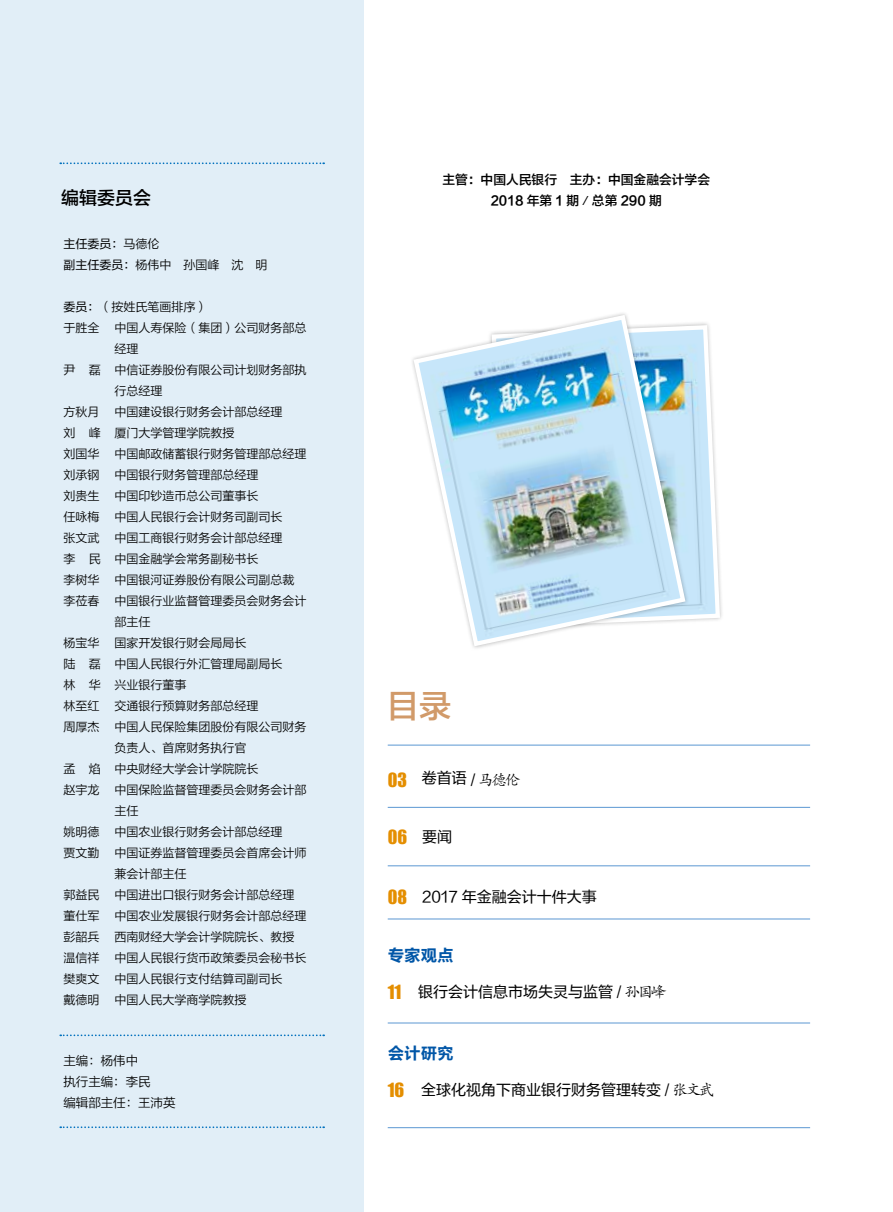
<style>
.page{position:relative;width:893px;height:1212px;background:#fff}
.page>*{position:absolute;margin:0;border:0;box-sizing:border-box;transform-origin:0 0}
.t1{font:32.1px "FZLTZHK GBK1 0";color:#d19a69}
.t2{font:18px "FZLTZHK GBK1 0";color:#000}
.t3{font:16.5px "FZLTCHJW GB1 0";color:#0056a7}
.t4{font:15px "FZLTHJW GB1 0";color:#000}
.t5{font:12.75px/21px "FZLTZHK GBK1 0";color:#000;text-align:center}
.t6{font:12.45px/21px "FZLTXHK";color:#000}
.t7{font:12px/21px "FZLTXHK";color:#000}
.t8{font:12px "FZLTHJW GB1 0";color:#000}
.s1{font-family:"FZLTXHK"}
.s2{font-family:"FZLTHJW GB1 0"}
.s3{font-family:"Impact";font-size:18px;color:#e48e00}
.s4{font-family:"FZKTK GBK1 0"}
</style>
<div class="page">
<div style="left:0;top:0;width:364px;height:1212px;background:#e1eef7"></div>
<svg style="left:60px;top:1126px;width:264px;height:2px"></svg>
<svg style="left:60px;top:1034px;width:264px;height:2px"></svg>
<svg style="left:60px;top:162px;width:264px;height:2px"></svg>
<svg style="left:690px;top:323px;width:32px;height:298px"></svg>
<div style="left:409px;top:311px;width:281px;height:339px;background:#000;opacity:.27"></div>
<img style="left:411px;top:312px;width:277px;height:337px">
<hr style="left:388px;top:745px;width:422px;height:1px;background:#5b97d2">
<hr style="left:388px;top:807px;width:422px;height:1px;background:#5b97d2">
<hr style="left:388px;top:1127px;width:422px;height:1px;background:#5b97d2">
<hr style="left:388px;top:865px;width:422px;height:1px;background:#5b97d2">
<hr style="left:388px;top:918px;width:422px;height:1px;background:#5b97d2">
<hr style="left:388px;top:1022px;width:422px;height:1px;background:#5b97d2">
<h2 class="t2" style="left:61px;top:187px;width:92px">编辑委员会</h2>
<p class="t8" style="left:63px;top:237px;width:97px">主任委员：<span class="s1">马德伦</span></p>
<p class="t7" style="left:63px;top:254px;width:205px"><span class="s2">副主任委员：</span>杨伟中　孙国峰　沈　明</p>
<p class="t7" style="left:63px;top:296px;width:145px"><span class="s2">委员：</span>（按姓氏笔画排序）于胜全</p>
<p class="t7" style="left:114px;top:317px;width:193px">中国人寿保险（集团）公司财务部总</p>
<p class="t7" style="left:114px;top:338px;width:25px">经理</p>
<p class="t7" style="left:63px;top:359px;width:244px">尹 磊 中信证券股份有限公司计划财务部执</p>
<p class="t7" style="left:114px;top:380px;width:49px">行总经理</p>
<p class="t7" style="left:63px;top:401px;width:37px">方秋月</p>
<p class="t7" style="left:63px;top:401px;width:220px;text-indent:51px">中国建设银行财务会计部总经理刘 峰 厦门大学管理学院教授<br>刘国华</p>
<p class="t7" style="left:114px;top:443px;width:193px">中国邮政储蓄银行财务管理部总经理</p>
<p class="t7" style="left:63px;top:464px;width:37px">刘承钢</p>
<p class="t7" style="left:114px;top:464px;width:145px">中国银行财务管理部总经理</p>
<p class="t7" style="left:63px;top:485px;width:37px">刘贵生</p>
<p class="t7" style="left:114px;top:485px;width:145px">中国印钞造币总公司董事长</p>
<p class="t7" style="left:63px;top:506px;width:37px">任咏梅</p>
<p class="t7" style="left:114px;top:506px;width:169px">中国人民银行会计财务司副司长</p>
<p class="t7" style="left:63px;top:527px;width:37px">张文武</p>
<p class="t7" style="left:63px;top:527px;width:220px;text-indent:51px">中国工商银行财务会计部总经理李 民 中国金融学会常务副秘书长<br>李树华</p>
<p class="t7" style="left:114px;top:569px;width:181px">中国银河证券股份有限公司副总裁</p>
<p class="t7" style="left:63px;top:590px;width:37px">李莅春</p>
<p class="t7" style="left:114px;top:590px;width:193px">中国银行业监督管理委员会财务会计部主任</p>
<p class="t7" style="left:63px;top:632px;width:37px">杨宝华</p>
<p class="t7" style="left:63px;top:632px;width:220px;text-indent:51px">国家开发银行财会局局长<br>陆 磊 中国人民银行外汇管理局副局长林 华 兴业银行董事<br>林至红</p>
<p class="t7" style="left:114px;top:695px;width:145px">交通银行预算财务部总经理</p>
<p class="t7" style="left:63px;top:716px;width:37px">周厚杰</p>
<p class="t7" style="left:114px;top:716px;width:193px">中国人民保险集团股份有限公司财务</p>
<p class="t7" style="left:114px;top:737px;width:134px">负责人、首席财务执行官</p>
<p class="t7" style="left:63px;top:758px;width:196px">孟 焰 中央财经大学会计学院院长</p>
<p class="t7" style="left:63px;top:779px;width:37px">赵宇龙</p>
<p class="t7" style="left:114px;top:779px;width:193px">中国保险监督管理委员会财务会计部主任</p>
<p class="t7" style="left:63px;top:821px;width:37px">姚明德</p>
<p class="t7" style="left:114px;top:821px;width:169px">中国农业银行财务会计部总经理</p>
<p class="t7" style="left:63px;top:842px;width:37px">贾文勤</p>
<p class="t7" style="left:114px;top:842px;width:193px">中国证券监督管理委员会首席会计师兼会计部主任</p>
<p class="t7" style="left:63px;top:884px;width:37px">郭益民</p>
<p class="t7" style="left:114px;top:884px;width:181px">中国进出口银行财务会计部总经理</p>
<p class="t7" style="left:63px;top:905px;width:37px">董仕军</p>
<p class="t7" style="left:114px;top:905px;width:193px">中国农业发展银行财务会计部总经理</p>
<p class="t7" style="left:63px;top:926px;width:37px">彭韶兵</p>
<p class="t7" style="left:114px;top:926px;width:181px">西南财经大学会计学院院长、教授</p>
<p class="t7" style="left:63px;top:947px;width:37px">温信祥</p>
<p class="t7" style="left:114px;top:947px;width:193px">中国人民银行货币政策委员会秘书长</p>
<p class="t7" style="left:63px;top:968px;width:37px">樊爽文</p>
<p class="t7" style="left:114px;top:968px;width:169px">中国人民银行支付结算司副司长</p>
<p class="t7" style="left:63px;top:989px;width:37px">戴德明</p>
<p class="t7" style="left:114px;top:989px;width:133px">中国人民大学商学院教授</p>
<p class="t6" style="left:63px;top:1050px;width:114px">主编：杨伟中<br>执行主编：李民<br>编辑部主任：王沛英</p>
<p class="t5" style="left:442px;top:169px;width:269px">主管：中国人民银行 主办：中国金融会计学会<br>2018 年第 1 期／总第 290 期</p>
<h1 class="t1" style="left:387px;top:688px;width:66px">目录</h1>
<p class="t4" style="left:388px;top:769px;width:134px"><span class="s3">03</span>　卷首语 / <span class="s4">马德伦</span></p>
<p class="t4" style="left:388px;top:829px;width:66px"><span class="s3">06</span>　要闻</p>
<p class="t4" style="left:388px;top:888px;width:211px"><span class="s3">08</span>　2017 年金融会计十件大事</p>
<h3 class="t3" style="left:388px;top:946px;width:67px">专家观点</h3>
<p class="t4" style="left:388px;top:984px;width:280px"><span class="s3">11</span> 银行会计信息市场失灵与监管 / <span class="s4">孙国峰</span></p>
<h3 class="t3" style="left:388px;top:1044px;width:67px">会计研究</h3>
<p class="t4" style="left:388px;top:1081px;width:328px"><span class="s3">16</span> 全球化视角下商业银行财务管理转变 / <span class="s4">张文武</span></p>
</div>
